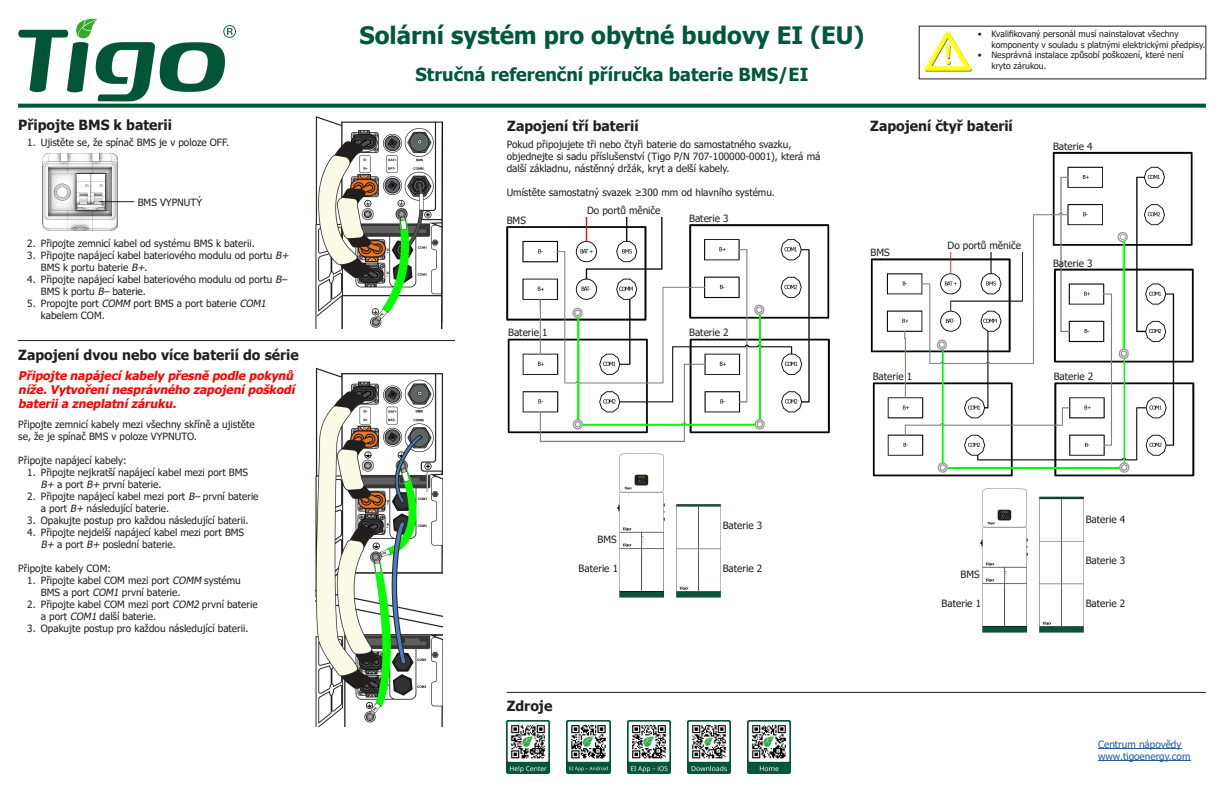
<style>
.page{position:relative;width:1224px;height:792px;background:#fff}
.page>*{position:absolute;margin:0;border:0;box-sizing:border-box;transform-origin:0 0}
.t1{font:700 24px "Tahoma";color:#01573c}
.t2{font:700 18px "Tahoma";color:#01573c}
.t3{font:700 14px "Tahoma";color:#231f20}
.t4{font:italic 700 12px "Tahoma";color:#f00}
.t5{font:10px "Tahoma";color:#231f20}
.t6{font:10px "Tahoma";color:#205e9e}
.t7{font:8.7px "Tahoma";color:#231f20}
.s1{font-style:italic}
</style>
<div class="page">
<img style="left:18px;top:18px;width:217px;height:83px">
<svg style="left:18px;top:104px;width:1188px;height:4px;background:#166548"></svg>
<hr style="left:507px;top:692px;width:699px;height:1px;background:#231f20">
<hr style="left:1098px;top:749px;width:83px;height:1px;background:#205e9e">
<hr style="left:1098px;top:761px;width:92px;height:1px;background:#205e9e">
<img style="left:687px;top:720px;width:43px;height:54px">
<img style="left:747px;top:720px;width:43px;height:54px">
<img style="left:507px;top:720px;width:43px;height:54px">
<img style="left:567px;top:720px;width:43px;height:54px">
<img style="left:627px;top:720px;width:43px;height:54px">
<hr style="left:18px;top:340px;width:437px;height:1px;background:#231f20">
<img style="left:315px;top:116px;width:127px;height:212px">
<img style="left:315px;top:367px;width:127px;height:359px">
<img style="left:870px;top:152px;width:324px;height:325px">
<img style="left:980px;top:489px;width:104px;height:144px">
<img style="left:507px;top:218px;width:323px;height:224px">
<img style="left:617px;top:454px;width:104px;height:144px">
<img style="left:925px;top:32px;width:47px;height:39px">
<img style="left:43px;top:154px;width:75px;height:76px">
<hr style="left:100px;top:201px;width:34px;height:1px;background:#231f20">
<p class="t3" style="left:18px;top:119px;width:155px">Připojte BMS k baterii</p>
<p class="t5" style="left:27px;top:138px;width:203px">1. Ujistěte se, že spínač BMS je v poloze OFF.</p>
<p class="t5" style="left:138px;top:198px;width:66px">BMS VYPNUTÝ</p>
<p class="t5" style="left:27px;top:239px;width:229px">2. Připojte zemnicí kabel od systému BMS k baterii.</p>
<p class="t5" style="left:27px;top:251px;width:265px">3. Připojte napájecí kabel bateriového modulu od portu <span class="s1">B+</span></p>
<p class="t5" style="left:41px;top:263px;width:107px">BMS k portu baterie <span class="s1">B+</span></p>
<p class="t5" style="left:145px;top:263px;width:5px">.</p>
<p class="t5" style="left:27px;top:275px;width:263px">4. Připojte napájecí kabel bateriového modulu od portu <span class="s1">B–</span></p>
<p class="t5" style="left:41px;top:287px;width:107px">BMS k portu <span class="s1">B–</span>baterie.</p>
<p class="t5" style="left:27px;top:299px;width:242px">5. Propojte port <span class="s1">COMM</span>port BMS a port baterie <span class="s1">COM1</span></p>
<p class="t5" style="left:41px;top:311px;width:65px">kabelem COM.</p>
<p class="t3" style="left:18px;top:349px;width:282px">Zapojení dvou nebo více baterií do série</p>
<p class="t4" style="left:18px;top:370px;width:279px">Připojte napájecí kabely přesně podle pokynů</p>
<p class="t4" style="left:18px;top:385px;width:278px">níže. Vytvoření nesprávného zapojení poškodí</p>
<p class="t4" style="left:18px;top:399px;width:161px">baterii a zneplatní záruku.</p>
<p class="t5" style="left:18px;top:420px;width:238px">Připojte zemnicí kabely mezi všechny skříně a ujistěte</p>
<p class="t5" style="left:18px;top:432px;width:180px">se, že je spínač BMS v poloze VYPNUTO.</p>
<p class="t5" style="left:18px;top:456px;width:110px">Připojte napájecí kabely:</p>
<p class="t5" style="left:27px;top:468px;width:222px">1. Připojte nejkratší napájecí kabel mezi port BMS</p>
<p class="t5" style="left:41px;top:480px;width:122px"><span class="s1">B+</span>a port <span class="s1">B+</span>první baterie.</p>
<p class="t5" style="left:27px;top:492px;width:233px">2. Připojte napájecí kabel mezi port <span class="s1">B–</span>první baterie</p>
<p class="t5" style="left:41px;top:504px;width:130px">a port <span class="s1">B+</span>následující baterie.</p>
<p class="t5" style="left:27px;top:516px;width:223px">3. Opakujte postup pro každou následující baterii.</p>
<p class="t5" style="left:27px;top:528px;width:218px">4. Připojte nejdelší napájecí kabel mezi port BMS</p>
<p class="t5" style="left:41px;top:540px;width:137px"><span class="s1">B+</span>a port <span class="s1">B+</span>poslední baterie.</p>
<p class="t5" style="left:18px;top:564px;width:94px">Připojte kabely COM:</p>
<p class="t5" style="left:27px;top:576px;width:215px">1. Připojte kabel COM mezi port <span class="s1">COMM</span>systému</p>
<p class="t5" style="left:41px;top:588px;width:141px">BMS a port <span class="s1">COM1</span>první baterie.</p>
<p class="t5" style="left:27px;top:600px;width:232px">2. Připojte kabel COM mezi port <span class="s1">COM2</span>první baterie</p>
<p class="t5" style="left:41px;top:612px;width:117px">a port <span class="s1">COM1</span>další baterie.</p>
<p class="t5" style="left:27px;top:624px;width:223px">3. Opakujte postup pro každou následující baterii.</p>
<p class="t1" style="left:360px;top:26px;width:506px">Solární systém pro obytné budovy EI (EU)</p>
<p class="t2" style="left:416px;top:68px;width:394px">Stručná referenční příručka baterie BMS/EI</p>
<p class="t7" style="left:978px;top:31px;width:202px">• Kvalifikovaný personál musí nainstalovat všechny</p>
<p class="t7" style="left:991px;top:41px;width:215px">komponenty v souladu s platnými elektrickými předpisy.</p>
<p class="t7" style="left:978px;top:51px;width:207px">• Nesprávná instalace způsobí poškození, které není</p>
<p class="t7" style="left:991px;top:62px;width:57px">kryto zárukou.</p>
<p class="t3" style="left:507px;top:120px;width:133px">Zapojení tří baterií</p>
<p class="t3" style="left:870px;top:120px;width:144px">Zapojení čtyř baterií</p>
<p class="t5" style="left:507px;top:140px;width:286px">Pokud připojujete tři nebo čtyři baterie do samostatného svazku,</p>
<p class="t5" style="left:507px;top:152px;width:315px">objednejte si sadu příslušenství (Tigo P/N 707-100000-0001), která má</p>
<p class="t5" style="left:507px;top:164px;width:224px">další základnu, nástěnný držák, kryt a delší kabely.</p>
<p class="t5" style="left:507px;top:188px;width:270px">Umístěte samostatný svazek ≥300 mm od hlavního systému.</p>
<p class="t5" style="left:507px;top:217px;width:21px">BMS</p>
<p class="t5" style="left:587px;top:207px;width:75px">Do portů měniče</p>
<p class="t5" style="left:689px;top:215px;width:41px">Baterie 3</p>
<p class="t5" style="left:508px;top:329px;width:41px">Baterie 1</p>
<p class="t5" style="left:689px;top:329px;width:41px">Baterie 2</p>
<p class="t5" style="left:871px;top:249px;width:21px">BMS</p>
<p class="t5" style="left:948px;top:242px;width:75px">Do portů měniče</p>
<p class="t5" style="left:1053px;top:142px;width:41px">Baterie 4</p>
<p class="t5" style="left:1053px;top:259px;width:41px">Baterie 3</p>
<p class="t5" style="left:598px;top:536px;width:21px">BMS</p>
<p class="t5" style="left:579px;top:565px;width:41px">Baterie 1</p>
<p class="t3" style="left:507px;top:701px;width:47px">Zdroje</p>
<p class="t5" style="left:723px;top:522px;width:41px">Baterie 3</p>
<p class="t5" style="left:723px;top:564px;width:41px">Baterie 2</p>
<p class="t5" style="left:873px;top:372px;width:41px">Baterie 1</p>
<p class="t5" style="left:1054px;top:372px;width:41px">Baterie 2</p>
<p class="t5" style="left:1086px;top:516px;width:41px">Baterie 4</p>
<p class="t5" style="left:1086px;top:557px;width:41px">Baterie 3</p>
<p class="t5" style="left:961px;top:571px;width:21px">BMS</p>
<p class="t5" style="left:942px;top:600px;width:41px">Baterie 1</p>
<p class="t5" style="left:1086px;top:599px;width:41px">Baterie 2</p>
<p class="t6" style="left:1098px;top:740px;width:85px">Centrum nápovědy</p>
<p class="t6" style="left:1098px;top:752px;width:94px">www.tigoenergy.com</p>
</div>
